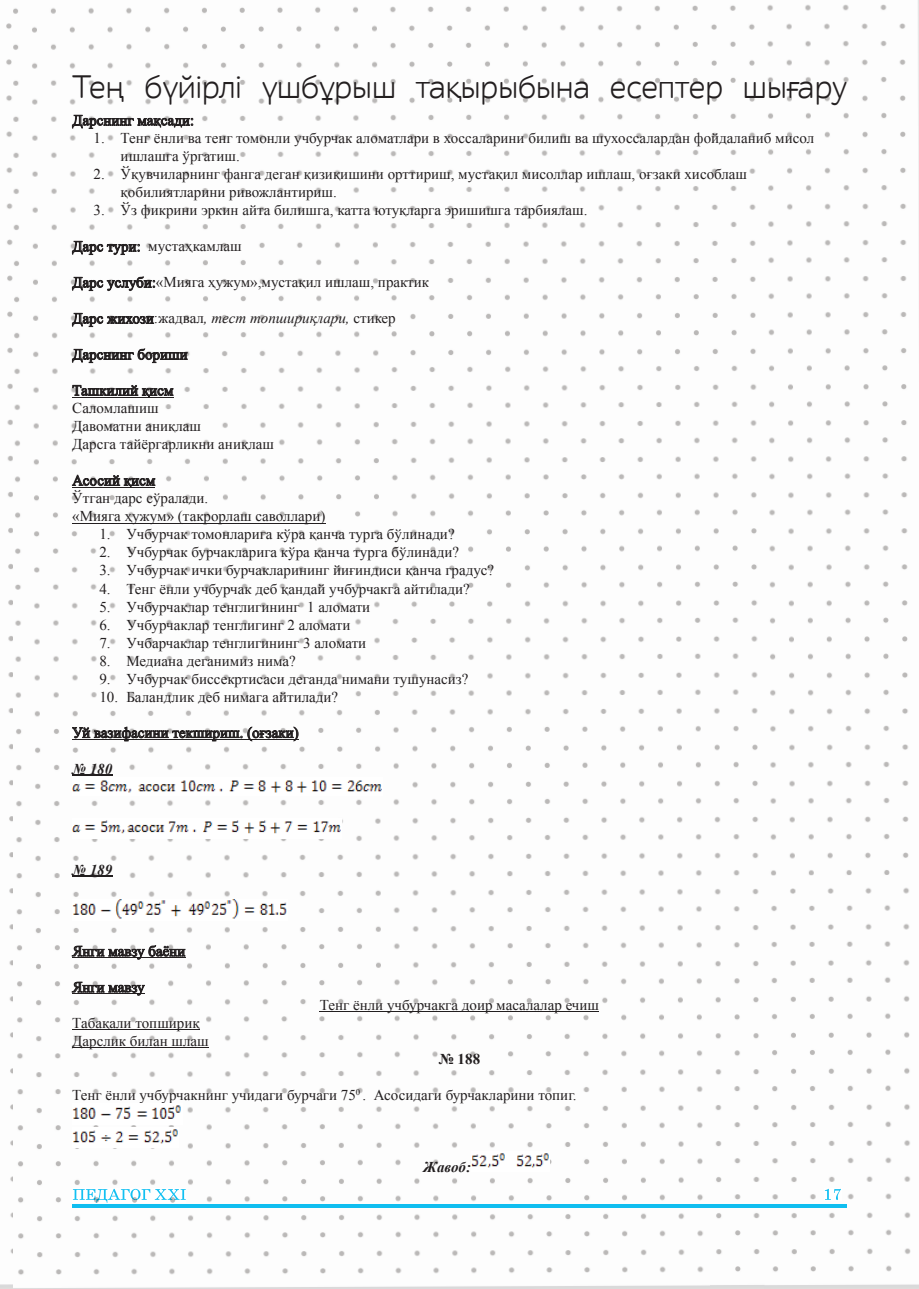
<style>
.page{position:relative;width:919px;height:1289px;background:#fff}
.page>*{position:absolute;margin:0;border:0;box-sizing:border-box;transform-origin:0 0}
.t1{font:33px "ALS Schlangesans";color:#231f20}
.t2{font:15px/18px "Times New Roman";color:#231f20}
.t3{font:italic 700 15px "Times New Roman";color:#231f20}
.t4{font:700 15px "Times New Roman";color:#231f20}
.s1{font-style:italic}
</style>
<div class="page">
<img style="left:13px;top:6px;width:366px;height:351px">
<img style="left:390px;top:5px;width:366px;height:351px">
<img style="left:767px;top:4px;width:142px;height:871px">
<img style="left:14px;top:363px;width:366px;height:354px">
<img style="left:391px;top:365px;width:367px;height:350px">
<img style="left:16px;top:727px;width:366px;height:351px">
<img style="left:393px;top:726px;width:366px;height:350px">
<img style="left:764px;top:875px;width:154px;height:413px">
<img style="left:17px;top:1086px;width:747px;height:202px">
<hr style="left:72px;top:1204px;width:774px;height:3px;background:#10bef0">
<img style="left:73px;top:1188px;width:113px;height:14px">
<img style="left:824px;top:1188px;width:17px;height:11px">
<img style="left:0;top:23px;width:13px;height:1265px">
<hr style="left:72px;top:522px;width:253px;height:1px;background:#231f20">
<hr style="left:72px;top:774px;width:40px;height:2px;background:#231f20">
<hr style="left:72px;top:875px;width:40px;height:2px;background:#231f20">
<hr style="left:320px;top:1011px;width:279px;height:1px;background:#231f20">
<hr style="left:72px;top:1029px;width:128px;height:1px;background:#231f20">
<hr style="left:72px;top:1047px;width:137px;height:1px;background:#231f20">
<svg style="left:72px;top:115px;width:122px;height:14px"></svg>
<svg style="left:72px;top:241px;width:68px;height:14px"></svg>
<svg style="left:72px;top:276px;width:84px;height:15px"></svg>
<svg style="left:72px;top:313px;width:82px;height:14px"></svg>
<svg style="left:72px;top:348px;width:116px;height:15px"></svg>
<svg style="left:72px;top:384px;width:102px;height:14px"></svg>
<svg style="left:72px;top:474px;width:84px;height:14px"></svg>
<svg style="left:72px;top:726px;width:227px;height:16px"></svg>
<img style="left:72px;top:777px;width:310px;height:18px">
<img style="left:72px;top:818px;width:269px;height:20px">
<img style="left:72px;top:899px;width:215px;height:21px">
<svg style="left:71px;top:944px;width:115px;height:16px"></svg>
<svg style="left:71px;top:981px;width:74px;height:15px"></svg>
<img style="left:72px;top:1103px;width:111px;height:20px">
<img style="left:72px;top:1127px;width:106px;height:20px">
<img style="left:471px;top:1151px;width:78px;height:20px">
<h1 class="t1" style="left:72px;top:68px;width:775px">Тең бүйірлі үшбұрыш тақырыбына есептер шығару</h1>
<p class="t2" style="left:72px;top:111px;width:123px">Дарснинг мақсади:</p>
<p class="t2" style="left:121px;top:129px;width:695px;text-indent:-27px">1. Тенг ёнли ва тенг томонли учбурчак аломатлари в хоссаларини билиш ва шухоссалардан фойдаланиб мисол ишлашга ўргатиш.</p>
<p class="t2" style="left:121px;top:165px;width:628px;text-indent:-27px">2. Ўқувчиларнинг фанга деган қизиқишини орттириш, мустақил мисоллар ишлаш, оғзаки хисоблаш қобилиятларини ривожлантириш.</p>
<p class="t2" style="left:94px;top:201px;width:495px">3. Ўз фикрини эркин айта билишга, катта ютуқларга эришишга тарбиялаш.</p>
<p class="t2" style="left:72px;top:237px;width:171px">Дарс тури: мустаҳкамлаш</p>
<p class="t2" style="left:72px;top:273px;width:358px">Дарс услуби:«Мияга ҳужум»,мустақил ишлаш, практик</p>
<p class="t2" style="left:72px;top:309px;width:325px">Дарс жихози:жадвал<span class="s1">, тест топшириқлари,</span> стикер</p>
<p class="t2" style="left:72px;top:345px;width:117px">Дарснинг бориши</p>
<p class="t2" style="left:72px;top:381px;width:203px">Ташкилий қисм<br>Саломлашиш<br>Давоматни аниқлаш<br>Дарсга тайёргарликни аниқлаш</p>
<p class="t2" style="left:72px;top:471px;width:254px">Асосий қисм<br>Ўтган дарс сўралади.<br>«Мияга ҳужум» (такрорлаш саволлари)</p>
<p class="t2" style="left:99px;top:525px;width:357px">1. Учбурчак томонларига кўра қанча турга бўлинади?</p>
<p class="t2" style="left:99px;top:543px;width:361px">2. Учбурчак бурчакларига кўра қанча турга бўлинади?</p>
<p class="t2" style="left:99px;top:561px;width:396px">3. Учбурчак ички бурчакларининг йиғиндиси қанча градус?</p>
<p class="t2" style="left:99px;top:579px;width:372px">4. Тенг ёнли учбурчак деб қандай учбурчакга айтилади?</p>
<p class="t2" style="left:99px;top:597px;width:272px">5. Учбурчаклар тенглигининг 1 аломати</p>
<p class="t2" style="left:99px;top:615px;width:252px">6. Учбурчаклар тенглигинг 2 аломати</p>
<p class="t2" style="left:99px;top:633px;width:268px">7. Учбарчаклар тенглигининг 3 аломати</p>
<p class="t2" style="left:99px;top:651px;width:198px">8. Медиана деганимиз нима?</p>
<p class="t2" style="left:99px;top:669px;width:370px">9. Учбурчак биссекртисаси деганда нимани тушунасиз?</p>
<p class="t2" style="left:99px;top:687px;width:240px">10. Баландлик деб нимага айтилади?</p>
<p class="t2" style="left:72px;top:723px;width:228px">Уй вазифасини текшириш. (оғзаки)</p>
<p class="t3" style="left:72px;top:758px;width:41px">№ 180</p>
<p class="t3" style="left:72px;top:859px;width:41px">№ 189</p>
<p class="t2" style="left:72px;top:941px;width:114px">Янги мавзу баёни</p>
<p class="t2" style="left:72px;top:977px;width:74px">Янги мавзу</p>
<p class="t2" style="left:72px;top:1013px;width:138px">Табақали топшириқ<br>Дарслик билан шлаш</p>
<p class="t2" style="left:320px;top:995px;width:281px">Тенг ёнли учбурчакга доир масалалар ечиш</p>
<p class="t4" style="left:439px;top:1048px;width:43px">№ 188</p>
<p class="t2" style="left:72px;top:1085px;width:505px">Тенг ёнли учбурчакнинг учидаги бурчаги 75<sup>0</sup> . Асосидаги бурчакларини топиг.</p>
<p class="t3" style="left:423px;top:1156px;width:49px">Жавоб:</p>
</div>
